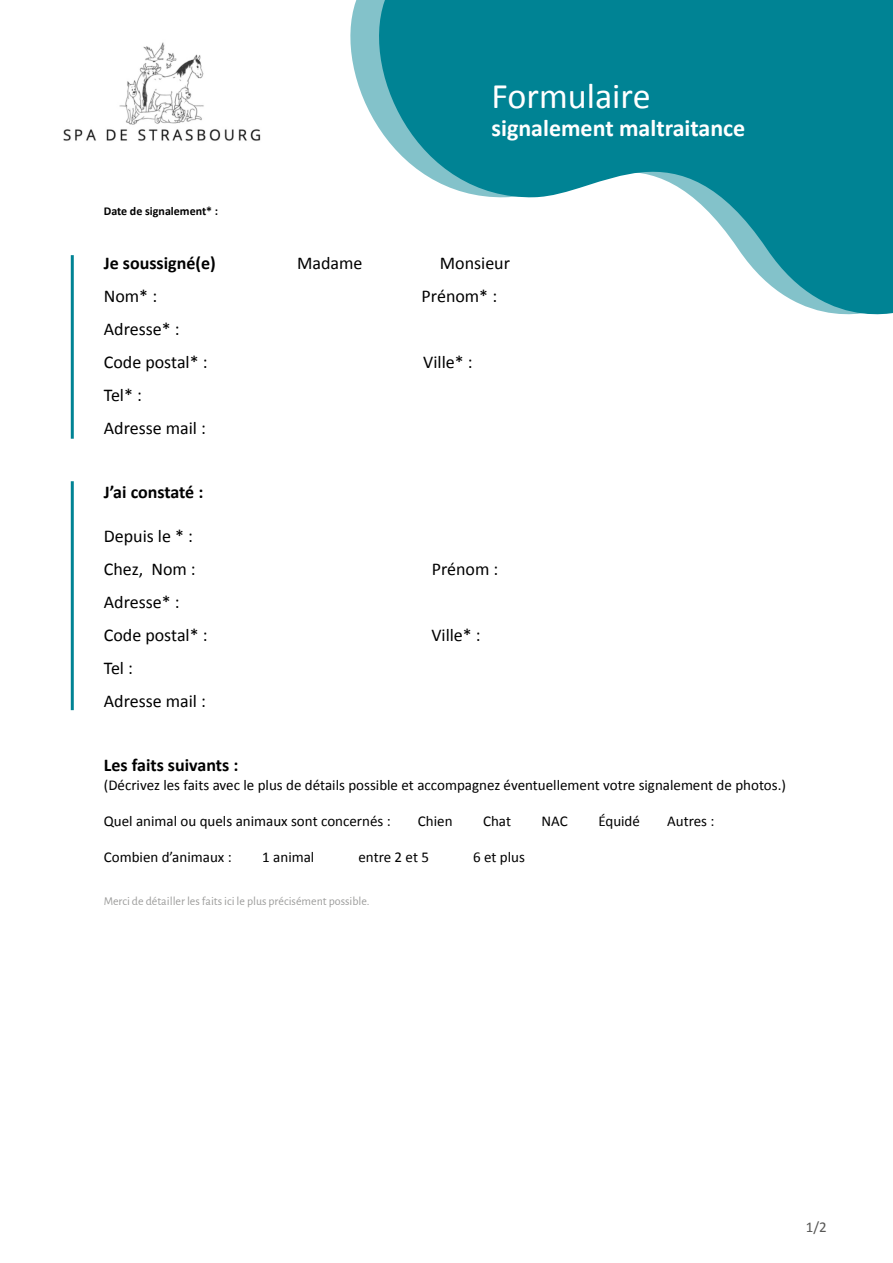
<style>
.page{position:relative;width:893px;height:1263px;background:#fff}
.page>*{position:absolute;margin:0;border:0;box-sizing:border-box;transform-origin:0 0}
.t1{font:36px "Calibri";color:#fff}
.t2{font:700 24px "Calibri";color:#fff}
.t3{font:18px/33px "Calibri";color:#000}
.t4{font:700 18px "Calibri";color:#000}
.t5{font:15px "Calibri";color:#000}
.t6{font:15px "Calibri";color:#575756}
.t7{font:12px "Alegreya Sans";color:#9d9d9c}
.t8{font:700 12px "Calibri";color:#000}
</style>
<div class="page">
<svg style="left:356px;top:0;width:537px;height:315px;fill:#008394"></svg>
<img style="left:63px;top:42px;width:198px;height:99px">
<hr style="left:71px;top:255px;width:3px;height:184px;background:#008394">
<hr style="left:71px;top:481px;width:3px;height:229px;background:#008394">
<p class="t8" style="left:104px;top:204px;width:116px">Date de signalement* :</p>
<h1 class="t1" style="left:492px;top:73px;width:161px">Formulaire</h1>
<h2 class="t2" style="left:492px;top:113px;width:255px">signalement maltraitance</h2>
<p class="t4" style="left:104px;top:251px;width:113px">Je soussigné(e)</p>
<p class="t3" style="left:297px;top:246px;width:67px">Madame</p>
<p class="t3" style="left:440px;top:246px;width:72px">Monsieur</p>
<p class="t3" style="left:104px;top:279px;width:55px">Nom* :</p>
<p class="t3" style="left:422px;top:279px;width:77px">Prénom* :</p>
<p class="t3" style="left:104px;top:312px;width:105px">Adresse* :<br>Code postal* :</p>
<p class="t3" style="left:423px;top:345px;width:51px">Ville* :</p>
<p class="t3" style="left:104px;top:378px;width:104px">Tel* :<br>Adresse mail :</p>
<p class="t4" style="left:104px;top:481px;width:101px">J’ai constaté :</p>
<p class="t3" style="left:104px;top:519px;width:93px">Depuis le * :<br>Chez, Nom :</p>
<p class="t3" style="left:104px;top:585px;width:105px">Adresse* :<br>Code postal* :</p>
<p class="t3" style="left:104px;top:651px;width:104px">Tel :<br>Adresse mail :</p>
<p class="t3" style="left:432px;top:552px;width:68px">Prénom :</p>
<p class="t3" style="left:431px;top:618px;width:51px">Ville* :</p>
<p class="t4" style="left:104px;top:754px;width:136px">Les faits suivants :</p>
<p class="t5" style="left:104px;top:775px;width:684px">(Décrivez les faits avec le plus de détails possible et accompagnez éventuellement votre signalement de photos.)</p>
<p class="t5" style="left:104px;top:811px;width:288px">Quel animal ou quels animaux sont concernés :</p>
<p class="t5" style="left:418px;top:811px;width:36px">Chien</p>
<p class="t5" style="left:483px;top:811px;width:29px">Chat</p>
<p class="t5" style="left:542px;top:811px;width:28px">NAC</p>
<p class="t5" style="left:598px;top:811px;width:43px">Équidé</p>
<p class="t5" style="left:667px;top:811px;width:49px">Autres :</p>
<p class="t5" style="left:104px;top:847px;width:129px">Combien d’animaux :</p>
<p class="t5" style="left:262px;top:847px;width:54px">1 animal</p>
<p class="t5" style="left:358px;top:847px;width:72px">entre 2 et 5</p>
<p class="t5" style="left:473px;top:847px;width:53px">6 et plus</p>
<p class="t7" style="left:104px;top:892px;width:267px">Merci de détailler les faits ici le plus précisément possible.</p>
<p class="t6" style="left:806px;top:1217px;width:22px">1/2</p>
</div>
